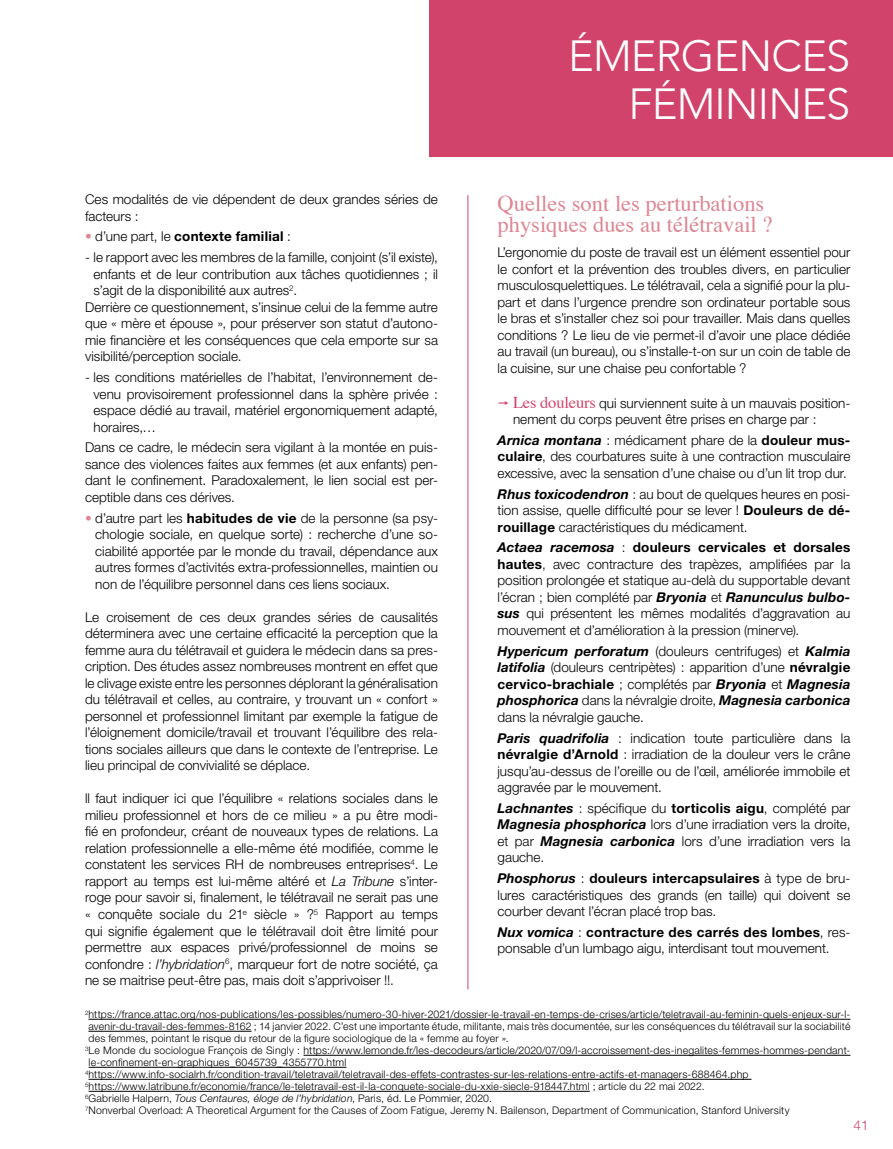
<style>
.page{position:relative;width:893px;height:1149px;background:#fff}
.page>*{position:absolute;margin:0;border:0;box-sizing:border-box;transform-origin:0 0}
.t1{font:300 43.5px/48px "Avenir";letter-spacing:-.02em;color:#fff;text-align:right}
.t2{font:22.5px/21px "Times";color:#df8593}
.t3{font:300 13.5px/16.5px "Helvetica Neue LT Std";color:#000;text-align:justify}
.t4{font:700 13.5px "Helvetica Neue LT Std";letter-spacing:.015em;color:#000}
.t5{font:300 13.5px "Helvetica Neue LT Std";color:#d2436b}
.t6{font:300 10.5px "Helvetica Neue LT Std";letter-spacing:.02em;color:#000}
.s1{font-weight:300;color:#df8593}
.s2{font-weight:300}
.s3{color:#df8593}
.s4{font-weight:700}
.s5{font-style:italic}
.s6{font-family:"Times";font-weight:400;font-size:16.5px;color:#d2436b}
.s7{font-weight:700;font-style:italic}
</style>
<div class="page">
<div style="left:429px;top:0;width:464px;height:156px;background:#d2436b"></div>
<hr style="left:468px;top:195px;width:1px;height:794px;background:#d2436b">
<hr style="left:88px;top:1018px;width:762px;height:1px;background:#000">
<hr style="left:88px;top:1030px;width:163px;height:1px;background:#000">
<hr style="left:303px;top:1054px;width:547px;height:1px;background:#000">
<hr style="left:89px;top:1066px;width:257px;height:1px;background:#000">
<hr style="left:89px;top:1078px;width:662px;height:1px;background:#000">
<hr style="left:89px;top:1090px;width:501px;height:1px;background:#000">
<p class="t3" style="left:85px;top:191px;width:354px">Ces modalités de vie dépendent de deux grandes séries de facteurs :</p>
<p class="t4" style="left:85px;top:228px;width:207px"><span class="s1">•</span> <span class="s2">d’une part, le</span> contexte familial <span class="s2">:</span></p>
<p class="t3" style="left:85px;top:249px;width:354px">- le rapport avec les membres de la famille, conjoint (s’il existe),</p>
<p class="t3" style="left:94px;top:265px;width:346px">enfants et de leur contribution aux tâches quotidiennes ; il</p>
<p class="t3" style="left:94px;top:282px;width:205px">s’agit de la disponibilité aux autres<sup>2</sup>.</p>
<p class="t3" style="left:85px;top:298px;width:354px">Derrière ce questionnement, s’insinue celui de la femme autre</p>
<p class="t3" style="left:85px;top:315px;width:354px">que « mère et épouse », pour préserver son statut d’autono-</p>
<p class="t3" style="left:85px;top:331px;width:354px">mie financière et les conséquences que cela emporte sur sa</p>
<p class="t3" style="left:85px;top:348px;width:158px">visibilité/perception sociale.</p>
<p class="t3" style="left:94px;top:368px;width:346px;text-indent:-8px">- les conditions matérielles de l’habitat, l’environnement de&shy;venu provisoirement professionnel dans la sphère privée : espace dédié au travail, matériel ergonomiquement adapté, horaires,…</p>
<p class="t3" style="left:85px;top:439px;width:354px">Dans ce cadre, le médecin sera vigilant à la montée en puis&shy;sance des violences faites aux femmes (et aux enfants) pen&shy;dant le confinement. Paradoxalement, le lien social est per&shy;ceptible dans ces dérives.</p>
<p class="t3" style="left:95px;top:509px;width:344px;text-indent:-10px"><span class="s3">•</span> d’autre part les <span class="s4">habitudes de vie</span> de la personne (sa psy&shy;chologie sociale, en quelque sorte) : recherche d’une so&shy;ciabilité apportée par le monde du travail, dépendance aux autres formes d’activités extra-professionnelles, maintien ou non de l’équilibre personnel dans ces liens sociaux.</p>
<p class="t3" style="left:85px;top:608px;width:354px">Le croisement de ces deux grandes séries de causalités déterminera avec une certaine efficacité la perception que la femme aura du télétravail et guidera le médecin dans sa pres&shy;cription. Des études assez nombreuses montrent en effet que le clivage existe entre les personnes déplorant la généralisation du télétravail et celles, au contraire, y trouvant un « confort » personnel et professionnel limitant par exemple la fatigue de l’éloignement domicile/travail et trouvant l’équilibre des rela&shy;tions sociales ailleurs que dans le contexte de l’entreprise. Le lieu principal de convivialité se déplace.</p>
<p class="t3" style="left:85px;top:789px;width:354px">ll faut indiquer ici que l’équilibre « relations sociales dans le milieu professionnel et hors de ce milieu » a pu être modi&shy;fié en profondeur, créant de nouveaux types de relations. La relation professionnelle a elle-même été modifiée, comme le constatent les services RH de nombreuses entreprises<sup>4</sup>. Le rapport au temps est lui-même altéré et <span class="s5">La Tribune</span> s’inter&shy;roge pour savoir si, finalement, le télétravail ne serait pas une « conquête sociale du 21<sup>e</sup> siècle » ?<sup>5</sup> Rapport au temps qui signifie également que le télétravail doit être limité pour permettre aux espaces privé/professionnel de moins se confondre : <span class="s5">l’hybridation</span><sup>6</sup>, marqueur fort de notre société, ça ne se maitrise peut-être pas, mais doit s’apprivoiser !!.</p>
<h1 class="t1" style="left:568px;top:32px;width:284px">ÉMERGENCES<br>FÉMININES</h1>
<h2 class="t2" style="left:497px;top:191px;width:276px">Quelles sont les perturbations physiques dues au télétravail ?</h2>
<p class="t3" style="left:497px;top:244px;width:354px">L’ergonomie du poste de travail est un élément essentiel pour le confort et la prévention des troubles divers, en particulier musculosquelettiques. Le télétravail, cela a signifié pour la plu&shy;part et dans l’urgence prendre son ordinateur portable sous le bras et s’installer chez soi pour travailler. Mais dans quelles conditions ? Le lieu de vie permet-il d’avoir une place dédiée au travail (un bureau), ou s’installe-t-on sur un coin de table de la cuisine, sur une chaise peu confortable ?</p>
<p class="t3" style="left:513px;top:394px;width:339px"><span class="s6">Les douleurs</span> qui surviennent suite à un mauvais position&shy;nement du corps peuvent être prises en charge par :</p>
<p class="t3" style="left:497px;top:431px;width:354px"><span class="s7">Arnica montana</span> : médicament phare de la <span class="s4">douleur mus&shy;culaire</span>, des courbatures suite à une contraction musculaire excessive, avec la sensation d’une chaise ou d’un lit trop dur.</p>
<p class="t3" style="left:497px;top:485px;width:354px"><span class="s7">Rhus toxicodendron</span> : au bout de quelques heures en posi&shy;tion assise, quelle difficulté pour se lever ! <span class="s4">Douleurs de dé&shy;rouillage</span> caractéristiques du médicament.</p>
<p class="t3" style="left:497px;top:539px;width:354px"><span class="s7">Actaea racemosa</span> : <span class="s4">douleurs cervicales et dorsales hautes</span>, avec contracture des trapèzes, amplifiées par la position prolongée et statique au-delà du supportable devant l’écran ; bien complété par <span class="s7">Bryonia</span> et <span class="s7">Ranunculus bulbo&shy;sus</span> qui présentent les mêmes modalités d’aggravation au mouvement et d’amélioration à la pression (minerve).</p>
<p class="t3" style="left:497px;top:642px;width:354px"><span class="s7">Hypericum perforatum</span> (douleurs centrifuges) et <span class="s7">Kalmia latifolia</span> (douleurs centripètes) : apparition d’une <span class="s4">névralgie cervico-brachiale</span> ; complétés par <span class="s7">Bryonia</span> et <span class="s7">Magnesia phosphorica</span> dans la névralgie droite, <span class="s7">Magnesia carbonica </span>dans la névralgie gauche.</p>
<p class="t3" style="left:497px;top:729px;width:354px"><span class="s7">Paris quadrifolia</span> : indication toute particulière dans la <span class="s4">névralgie d’Arnold</span> : irradiation de la douleur vers le crâne jusqu’au-dessus de l’oreille ou de l’œil, améliorée immobile et aggravée par le mouvement.</p>
<p class="t3" style="left:497px;top:799px;width:354px"><span class="s7">Lachnantes</span> : spécifique du <span class="s4">torticolis aigu</span>, complété par <span class="s7">Magnesia phosphorica</span> lors d’une irradiation vers la droite, et par <span class="s7">Magnesia carbonica</span> lors d’une irradiation vers la gauche.</p>
<p class="t3" style="left:497px;top:869px;width:354px"><span class="s7">Phosphorus</span> : <span class="s4">douleurs intercapsulaires</span> à type de bru&shy;lures caractéristiques des grands (en taille) qui doivent se courber devant l’écran placé trop bas.</p>
<p class="t3" style="left:497px;top:923px;width:354px"><span class="s7">Nux vomica</span> : <span class="s4">contracture des carrés des lombes</span>, res&shy;ponsable d’un lumbago aigu, interdisant tout mouvement.</p>
<p class="t6" style="left:85px;top:1007px;width:767px"><sup>2</sup>https://france.attac.org/nos-publications/les-possibles/numero-30-hiver-2021/dossier-le-travail-en-temps-de-crises/article/teletravail-au-feminin-quels-enjeux-sur-l-</p>
<p class="t6" style="left:88px;top:1019px;width:763px">avenir-du-travail-des-femmes-8162 ; 14 janvier 2022. C’est une importante étude, militante, mais très documentée, sur les conséquences du télétravail sur la sociabilité</p>
<p class="t6" style="left:88px;top:1031px;width:422px">des femmes, pointant le risque du retour de la figure sociologique de la « femme au foyer ».</p>
<p class="t6" style="left:85px;top:1043px;width:767px"><sup>3</sup>Le Monde du sociologue François de Singly : https://www.lemonde.fr/les-decodeurs/article/2020/07/09/l-accroissement-des-inegalites-femmes-hommes-pendant-</p>
<p class="t6" style="left:89px;top:1055px;width:259px">le-confinement-en-graphiques_6045739_4355770.html</p>
<p class="t6" style="left:85px;top:1067px;width:665px"><sup>4</sup>https://www.info-socialrh.fr/condition-travail/teletravail/teletravail-des-effets-contrastes-sur-les-relations-entre-actifs-et-managers-688464.php</p>
<p class="t6" style="left:85px;top:1079px;width:621px"><sup>5</sup>https://www.latribune.fr/economie/france/le-teletravail-est-il-la-conquete-sociale-du-xxie-siecle-918447.html ; article du 22 mai 2022.</p>
<p class="t6" style="left:85px;top:1091px;width:408px"><sup>6</sup>Gabrielle Halpern, <span class="s5">Tous Centaures, éloge de l’hybridation</span>, Paris, éd. Le Pommier, 2020.</p>
<p class="t6" style="left:85px;top:1103px;width:706px"><sup>7</sup>Nonverbal Overload: A Theoretical Argument for the Causes of Zoom Fatigue, Jeremy N. Bailenson, Department of Communication, Stanford University</p>
<p class="t5" style="left:854px;top:1116px;width:17px">41</p>
</div>
